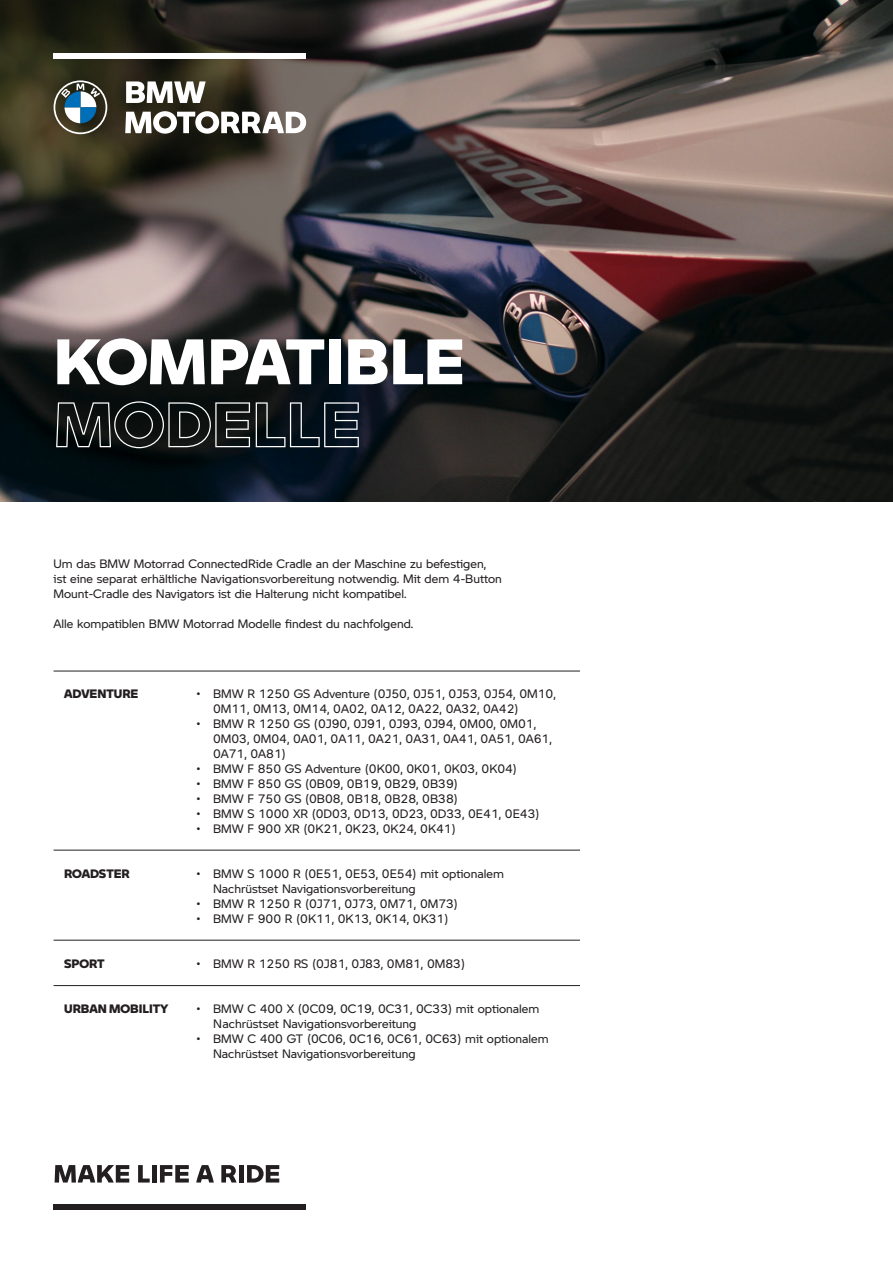
<style>
.page{position:relative;width:893px;height:1263px;background:#fff}
.page>*{position:absolute;margin:0;border:0;box-sizing:border-box;transform-origin:0 0}
.t1{font:800 63px "BMW Motorrad";color:#fff}
.t2{font:63px "BMW Motorrad Outline";color:#fff}
.t3{font:12px/15px "BMW Motorrad";color:#231f20}
.t4{font:800 12px "BMW Motorrad";color:#231f20}
</style>
<div class="page">
<img style="left:0;top:0;width:893px;height:502px">
<div style="left:54px;top:54px;width:252px;height:5px;background:#fff"></div>
<svg style="left:126px;top:81px;width:80px;height:22px"></svg>
<svg style="left:125px;top:111px;width:181px;height:23px"></svg>
<svg style="left:54px;top:80px;width:53px;height:54px"></svg>
<div style="left:54px;top:1204px;width:252px;height:5px;background:#231f20"></div>
<svg style="left:55px;top:1165px;width:74px;height:17px"></svg>
<svg style="left:138px;top:1165px;width:12px;height:17px"></svg>
<hr style="left:152px;top:1165px;width:4px;height:17px;background:#231f20">
<svg style="left:160px;top:1165px;width:29px;height:17px"></svg>
<svg style="left:196px;top:1165px;width:18px;height:17px"></svg>
<svg style="left:221px;top:1165px;width:16px;height:17px"></svg>
<hr style="left:239px;top:1165px;width:4px;height:17px;background:#231f20">
<svg style="left:247px;top:1165px;width:32px;height:17px"></svg>
<hr style="left:54px;top:671px;width:526px;height:1px;background:#231f20">
<hr style="left:54px;top:850px;width:526px;height:1px;background:#231f20">
<hr style="left:54px;top:940px;width:526px;height:1px;background:#231f20">
<hr style="left:54px;top:985px;width:526px;height:1px;background:#231f20">
<p class="t1" style="left:54px;top:313px;width:412px">KOMPATIBLE</p>
<p class="t2" style="left:54px;top:376px;width:309px">MODELLE</p>
<p class="t3" style="left:54px;top:555px;width:450px">Um das BMW Motorrad ConnectedRide Cradle an der Maschine zu befestigen, ist eine separat erhältliche Navigationsvorbereitung notwendig. Mit dem 4-Button<br>Mount-Cradle des Navigators ist die Halterung nicht kompatibel.</p>
<p class="t3" style="left:54px;top:615px;width:361px">Alle kompatiblen BMW Motorrad Modelle findest du nachfolgend.</p>
<p class="t4" style="left:64px;top:684px;width:76px">ADVENTURE</p>
<p class="t4" style="left:64px;top:864px;width:67px">ROADSTER</p>
<p class="t4" style="left:64px;top:954px;width:42px">SPORT</p>
<p class="t4" style="left:64px;top:999px;width:106px">URBAN MOBILITY</p>
<p class="t3" style="left:213px;top:686px;width:344px;text-indent:-17px">• BMW R 1250 GS Adventure (0J50, 0J51, 0J53, 0J54, 0M10,<br>0M11, 0M13, 0M14, 0A02, 0A12, 0A22, 0A32, 0A42)</p>
<p class="t3" style="left:213px;top:716px;width:340px;text-indent:-17px">• BMW R 1250 GS (0J90, 0J91, 0J93, 0J94, 0M00, 0M01,<br>0M03, 0M04, 0A01, 0A11, 0A21, 0A31, 0A41, 0A51, 0A61,<br>0A71, 0A81)</p>
<p class="t3" style="left:196px;top:761px;width:323px">• BMW F 850 GS Adventure (0K00, 0K01, 0K03, 0K04)</p>
<p class="t3" style="left:196px;top:776px;width:263px">• BMW F 850 GS (0B09, 0B19, 0B29, 0B39)</p>
<p class="t3" style="left:196px;top:791px;width:263px">• BMW F 750 GS (0B08, 0B18, 0B28, 0B38)</p>
<p class="t3" style="left:196px;top:806px;width:345px">• BMW S 1000 XR (0D03, 0D13, 0D23, 0D33, 0E41, 0E43)</p>
<p class="t3" style="left:196px;top:821px;width:261px">• BMW F 900 XR (0K21, 0K23, 0K24, 0K41)</p>
<p class="t3" style="left:213px;top:866px;width:292px;text-indent:-17px">• BMW S 1000 R (0E51, 0E53, 0E54) mit optionalem<br>Nachrüstset Navigationsvorbereitung</p>
<p class="t3" style="left:196px;top:896px;width:264px">• BMW R 1250 R (0J71, 0J73, 0M71, 0M73)</p>
<p class="t3" style="left:196px;top:911px;width:254px">• BMW F 900 R (0K11, 0K13, 0K14, 0K31)</p>
<p class="t3" style="left:196px;top:956px;width:271px">• BMW R 1250 RS (0J81, 0J83, 0M81, 0M83)</p>
<p class="t3" style="left:213px;top:1001px;width:328px;text-indent:-17px">• BMW C 400 X (0C09, 0C19, 0C31, 0C33) mit optionalem<br>Nachrüstset Navigationsvorbereitung</p>
<p class="t3" style="left:213px;top:1031px;width:337px;text-indent:-17px">• BMW C 400 GT (0C06, 0C16, 0C61, 0C63) mit optionalem<br>Nachrüstset Navigationsvorbereitung</p>
</div>
